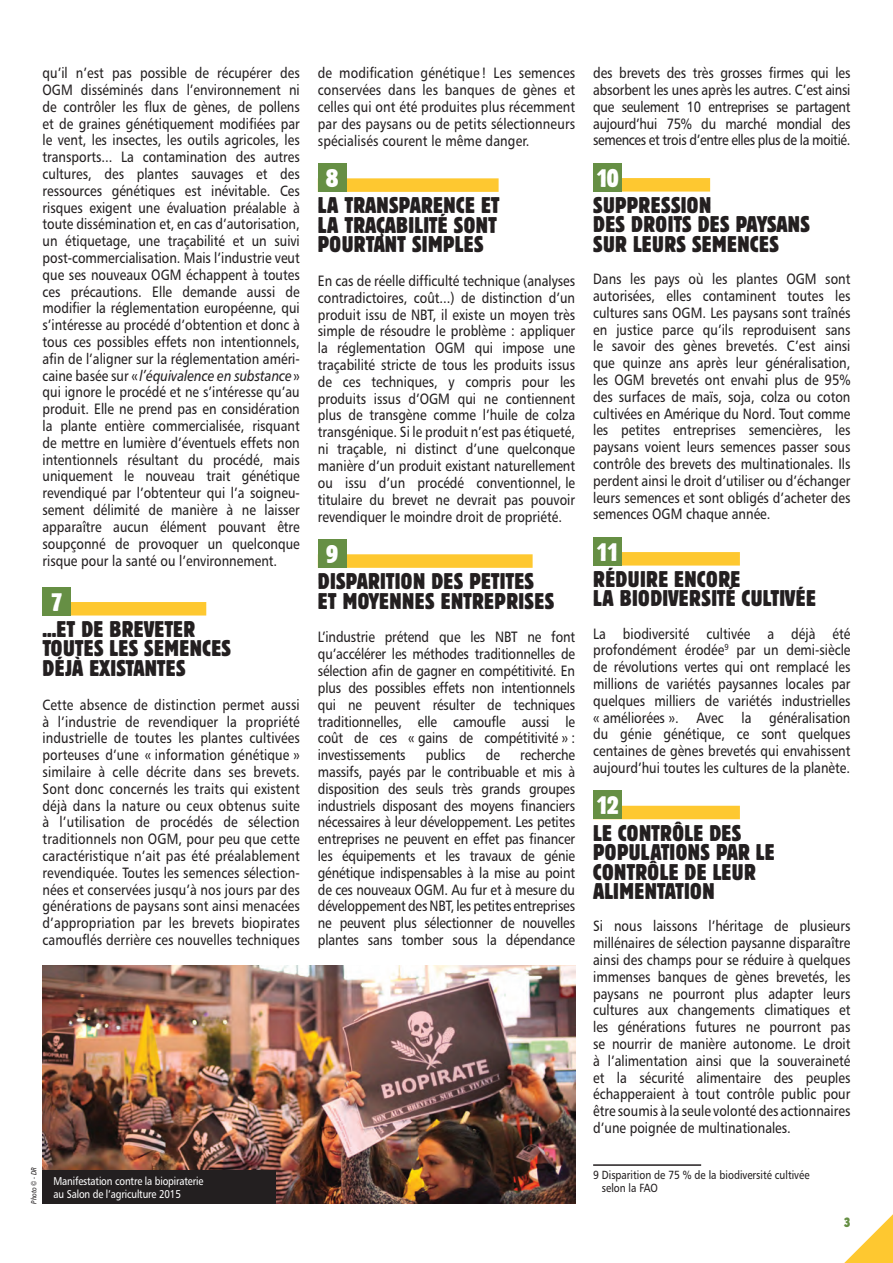
<style>
.page{position:relative;width:893px;height:1263px;background:#fff}
.page>*{position:absolute;margin:0;border:0;box-sizing:border-box;transform-origin:0 0}
.t1{font:condensed 25.35px "Block BE";color:#fff}
.t2{font:condensed 22.5px/19.5px "Block BE";letter-spacing:.02em;color:#231f20}
.t3{font:15px/16.8px "Humanist 777 BT Roman B";color:#231f20;text-align:justify;scale:.86 1}
.t4{font:15px "Humanist 777 BT Italic B";color:#231f20;scale:.86 1}
.t5{font:condensed 13.35px "Block BE";color:#668f44}
.t6{font:11.85px/13.5px "Humanist 777 BT Roman B";color:#231f20;scale:.86 1}
.t7{font:11.4px/12.9px "Humanist 777 BT Roman B";letter-spacing:-.015em;color:#fff;scale:.86 1}
.t8{font:7.5px "Humanist 777 BT Italic B";letter-spacing:-.02em;color:#231f20;scale:.85 1}
.s1{font-family:"Humanist 777 BT Roman B"}
</style>
<div class="page">
<svg style="left:844px;top:1214px;width:49px;height:49px"></svg>
<div style="left:43px;top:602px;width:163px;height:13px;background:#fec830"></div>
<div style="left:43px;top:587px;width:28px;height:28px;background:#668f44"></div>
<div style="left:593px;top:178px;width:117px;height:14px;background:#fec830"></div>
<div style="left:593px;top:552px;width:147px;height:14px;background:#fec830"></div>
<div style="left:593px;top:806px;width:147px;height:13px;background:#fec830"></div>
<div style="left:593px;top:163px;width:29px;height:29px;background:#668f44"></div>
<div style="left:593px;top:537px;width:29px;height:29px;background:#668f44"></div>
<div style="left:593px;top:790px;width:29px;height:29px;background:#668f44"></div>
<hr style="left:593px;top:1164px;width:108px;height:2px;background:#231f20">
<div style="left:318px;top:178px;width:181px;height:14px;background:#fec830"></div>
<div style="left:318px;top:554px;width:215px;height:14px;background:#fec830"></div>
<div style="left:318px;top:163px;width:29px;height:29px;background:#668f44"></div>
<div style="left:318px;top:539px;width:29px;height:29px;background:#668f44"></div>
<img style="left:43px;top:965px;width:532px;height:238px">
<div style="left:43px;top:1170px;width:233px;height:33px;background:#231f20"></div>
<p class="t3" style="left:43px;top:64px;width:301px">qu’il n’est pas possible de récupérer des OGM disséminés dans l’environnement ni de contrôler les flux de gènes, de pollens et de graines génétiquement modifiées par le vent, les insectes, les outils agricoles, les transports... La contamination des autres cultures, des plantes sauvages et des ressources génétiques est inévitable. Ces risques exigent une évaluation préalable à toute dissémination et, en cas d’autorisation, un étiquetage, une traçabilité et un suivi post-commercialisation. Mais l’industrie veut que ses nouveaux OGM échappent à toutes ces précautions. Elle demande aussi de modifier la réglementation européenne, qui s’intéresse au procédé d’obtention et donc à tous ces possibles effets non intentionnels, afin de l’aligner sur la réglementation améri‑</p>
<p class="t4" style="left:43px;top:366px;width:301px"><span class="s1">caine basée sur «</span> l’équivalence en substance<span class="s1">»</span></p>
<p class="t3" style="left:43px;top:383px;width:301px">qui ignore le procédé et ne s’intéresse qu’au produit. Elle ne prend pas en considération la plante entière commercialisée, risquant de mettre en lumière d’éventuels effets non intentionnels résultant du procédé, mais uniquement le nouveau trait génétique revendiqué par l’obtenteur qui l’a soigneu&shy;sement délimité de manière à ne laisser apparaître aucun élément pouvant être soupçonné de provoquer un quelconque risque pour la santé ou l’environnement.</p>
<h1 class="t1" style="left:51px;top:587px;width:14px">7</h1>
<h2 class="t2" style="left:43px;top:619px;width:190px">...ET DE BREVETER<br>TOUTES LES SEMENCES<br>DÉJÀ EXISTANTES</h2>
<p class="t3" style="left:43px;top:696px;width:301px">Cette absence de distinction permet aussi à l’industrie de revendiquer la propriété industrielle de toutes les plantes cultivées porteuses d’une « information génétique » similaire à celle décrite dans ses brevets.<br>Sont donc concernés les traits qui existent déjà dans la nature ou ceux obtenus suite à l’utilisation de procédés de sélection traditionnels non OGM, pour peu que cette caractéristique n’ait pas été préalablement revendiquée. Toutes les semences sélection&shy;nées et conservées jusqu’à nos jours par des générations de paysans sont ainsi menacées d’appropriation par les brevets biopirates camouflés derrière ces nouvelles techniques</p>
<p class="t8" style="left:29px;top:1203px;width:45px;rotate:-90deg">Photo © - DR</p>
<p class="t7" style="left:54px;top:1174px;width:176px">Manifestation contre la biopiraterie au Salon de l’agriculture 2015</p>
<p class="t3" style="left:318px;top:64px;width:301px">de modification génétique ! Les semences conservées dans les banques de gènes et celles qui ont été produites plus récemment par des paysans ou de petits sélectionneurs spécialisés courent le même danger.</p>
<h1 class="t1" style="left:326px;top:163px;width:14px">8</h1>
<h2 class="t2" style="left:318px;top:196px;width:183px">LA TRANSPARENCE ET<br>LA TRAÇABILITÉ SONT<br>POURTANT SIMPLES</h2>
<p class="t3" style="left:318px;top:272px;width:301px">En cas de réelle difficulté technique (analyses contradictoires, coût...) de distinction d’un produit issu de NBT, il existe un moyen très simple de résoudre le problème : appliquer la réglementation OGM qui impose une traçabilité stricte de tous les produits issus de ces techniques, y compris pour les produits issus d’OGM qui ne contiennent plus de transgène comme l’huile de colza transgénique. Si le produit n’est pas étiqueté, ni traçable, ni distinct d’une quelconque manière d’un produit existant naturellement ou issu d’un procédé conventionnel, le titulaire du brevet ne devrait pas pouvoir revendiquer le moindre droit de propriété.</p>
<h1 class="t1" style="left:326px;top:539px;width:14px">9</h1>
<h2 class="t2" style="left:318px;top:572px;width:238px">DISPARITION DES PETITES<br>ET MOYENNES ENTREPRISES</h2>
<p class="t3" style="left:318px;top:629px;width:301px">L’industrie prétend que les NBT ne font qu’accélérer les méthodes traditionnelles de sélection afin de gagner en compétitivité. En plus des possibles effets non intentionnels qui ne peuvent résulter de techniques traditionnelles, elle camoufle aussi le coût de ces « gains de compétitivité » : investissements</p>
<p class="t3" style="left:318px;top:746px;width:301px;text-indent:202px">recherche massifs, payés par le contribuable et mis à disposition des seuls très grands groupes industriels disposant des moyens financiers nécessaires à leur développement. Les petites entreprises ne peuvent en effet pas financer les équipements et les travaux de génie génétique indispensables à la mise au point de ces nouveaux OGM. Au fur et à mesure du développement des NBT, les petites entreprises ne peuvent plus sélectionner de nouvelles plantes sans tomber sous la dépendance</p>
<p class="t3" style="left:426px;top:746px;width:48px">publics</p>
<p class="t3" style="left:486px;top:746px;width:18px">de</p>
<p class="t3" style="left:593px;top:64px;width:301px">des brevets des très grosses firmes qui les absorbent les unes après les autres. C’est ainsi que seulement 10 entreprises se partagent aujourd’hui 75% du marché mondial des semences et trois d’entre elles plus de la moitié.</p>
<h1 class="t1" style="left:596px;top:163px;width:25px">10</h1>
<h2 class="t2" style="left:593px;top:195px;width:218px">SUPPRESSION<br>DES DROITS DES PAYSANS<br>SUR LEURS SEMENCES</h2>
<p class="t3" style="left:593px;top:270px;width:301px">Dans les pays où les plantes OGM sont autorisées, elles contaminent toutes les cultures sans OGM. Les paysans sont traînés en justice parce qu’ils reproduisent sans le savoir des gènes brevetés. C’est ainsi que quinze ans après leur généralisation, les OGM brevetés ont envahi plus de 95% des surfaces de maïs, soja, colza ou coton cultivées en Amérique du Nord. Tout comme les petites entreprises semencières, les paysans voient leurs semences passer sous contrôle des brevets des multinationales. Ils perdent ainsi le droit d’utiliser ou d’échanger leurs semences et sont obligés d’acheter des semences OGM chaque année.</p>
<h1 class="t1" style="left:596px;top:537px;width:25px">11</h1>
<h2 class="t2" style="left:593px;top:569px;width:224px">RÉDUIRE ENCORE<br>LA BIODIVERSITÉ CULTIVÉE</h2>
<p class="t3" style="left:593px;top:625px;width:301px">La biodiversité cultivée a déjà été profondément érodée<sup>9</sup> par un demi-siècle de révolutions vertes qui ont remplacé les millions de variétés paysannes locales par quelques milliers de variétés industrielles « améliorées ». Avec la généralisation du génie génétique, ce sont quelques centaines de gènes brevetés qui envahissent aujourd’hui toutes les cultures de la planète.</p>
<h1 class="t1" style="left:596px;top:791px;width:25px">12</h1>
<h2 class="t2" style="left:593px;top:823px;width:183px">LE CONTRÔLE DES<br>POPULATIONS PAR LE<br>CONTRÔLE DE LEUR<br>ALIMENTATION</h2>
<p class="t3" style="left:593px;top:917px;width:301px">Si nous laissons l’héritage de plusieurs millénaires de sélection paysanne disparaître ainsi des champs pour se réduire à quelques immenses banques de gènes brevetés, les paysans ne pourront plus adapter leurs cultures aux changements climatiques et les générations futures ne pourront pas se nourrir de manière autonome. Le droit à l’alimentation ainsi que la souveraineté et la sécurité alimentaire des peuples échapperaient à tout contrôle public pour être soumis à la seule volonté des actionnaires d’une poignée de multinationales.</p>
<p class="t6" style="left:602px;top:1167px;width:243px;text-indent:-9px">9 Disparition de 75 % de la biodiversité cultivée selon la FAO</p>
<p class="t5" style="left:844px;top:1215px;width:8px">3</p>
</div>
